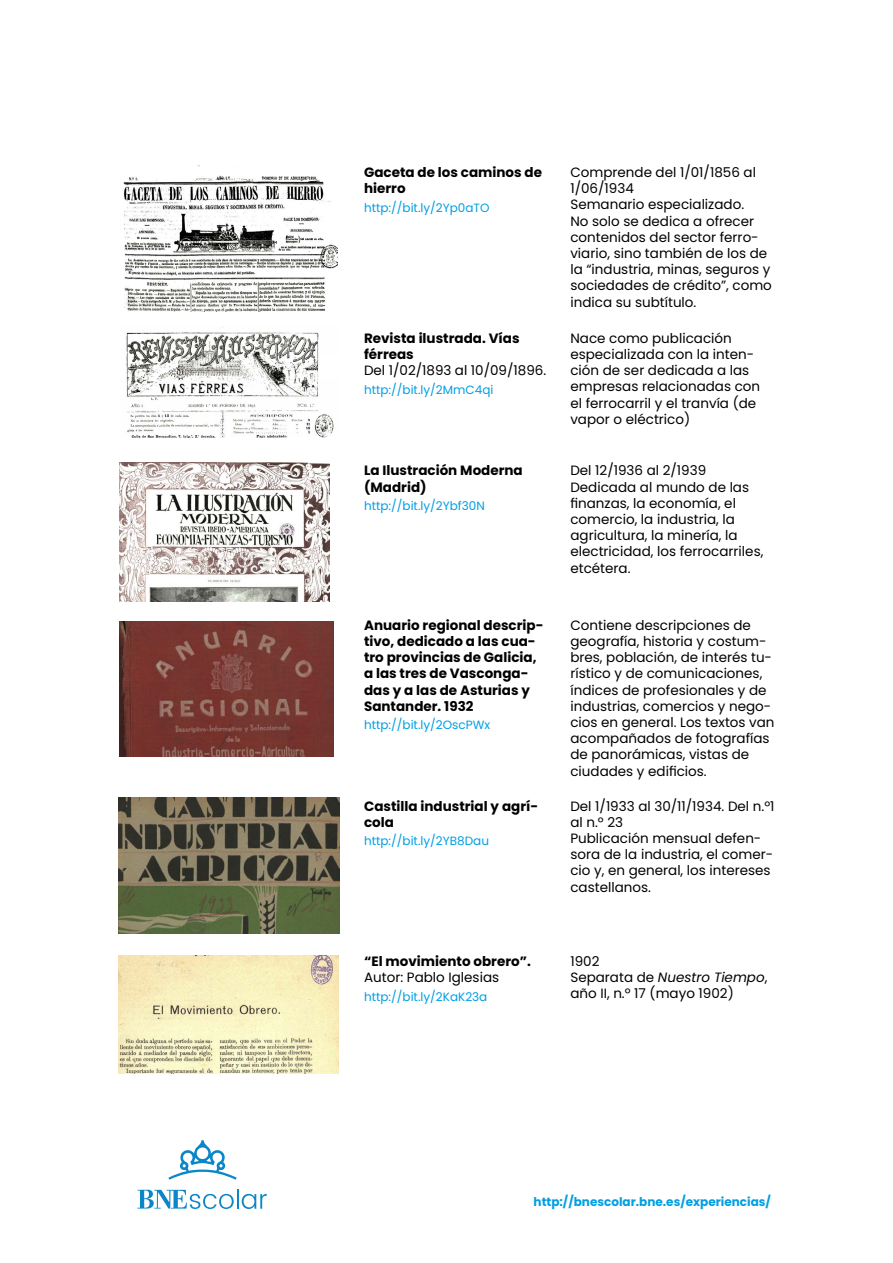
<style>
.page{position:relative;width:893px;height:1263px;background:#fff}
.page>*{position:absolute;margin:0;border:0;box-sizing:border-box;transform-origin:0 0}
.t1{font:13.5px/16.2px "Poppins";color:#000}
.t2{font:700 13.5px/16.2px "Poppins";color:#000}
.t3{font:12px "Poppins";color:#009fe3}
.t4{font:700 12px "Poppins";color:#009fe3}
.s1{font-style:italic}
</style>
<div class="page">
<svg style="left:137px;top:1190px;width:97px;height:19px"></svg>
<hr style="left:237px;top:1189px;width:2px;height:20px;background:#0b86c8">
<svg style="left:242px;top:1194px;width:25px;height:15px"></svg>
<svg style="left:168px;top:1140px;width:69px;height:40px"></svg>
<img style="left:123px;top:175px;width:214px;height:136px">
<img style="left:126px;top:327px;width:208px;height:110px">
<img style="left:120px;top:462px;width:209px;height:139px">
<img style="left:120px;top:621px;width:213px;height:135px">
<img style="left:118px;top:797px;width:222px;height:137px">
<img style="left:119px;top:956px;width:220px;height:117px">
<p class="t2" style="left:364px;top:164px;width:179px">Gaceta de los caminos de hierro</p>
<p class="t3" style="left:364px;top:201px;width:127px">http://bit.ly/2Yp0aTO</p>
<p class="t2" style="left:364px;top:330px;width:157px">Revista ilustrada. Vías férreas</p>
<p class="t1" style="left:364px;top:362px;width:184px">Del 1/02/1893 al 10/09/1896.</p>
<p class="t3" style="left:364px;top:383px;width:131px">http://bit.ly/2MmC4qi</p>
<p class="t2" style="left:364px;top:463px;width:160px">La Ilustración Moderna (Madrid)</p>
<p class="t3" style="left:364px;top:499px;width:122px">http://bit.ly/2Ybf30N</p>
<p class="t2" style="left:364px;top:617px;width:181px">Anuario regional descrip&shy;tivo, dedicado a las cua&shy;tro provincias de Galicia, a las tres de Vasconga&shy;das y a las de Asturias y<br>Santander. 1932</p>
<p class="t3" style="left:364px;top:718px;width:128px">http://bit.ly/2OscPWx</p>
<p class="t2" style="left:364px;top:798px;width:176px">Castilla industrial y agrí&shy;cola</p>
<p class="t3" style="left:364px;top:834px;width:126px">http://bit.ly/2YB8Dau</p>
<p class="t1" style="left:570px;top:164px;width:203px">Comprende del 1/01/1856 al<br>1/06/1934<br>Semanario especializado.<br>No solo se dedica a ofrecer contenidos del sector ferro&shy;viario, sino también de los de la “industria, minas, seguros y sociedades de crédito”, como indica su subtítulo.</p>
<p class="t1" style="left:570px;top:330px;width:191px">Nace como publicación especializada con la inten&shy;ción de ser dedicada a las empresas relacionadas con el ferrocarril y el tranvía (de vapor o eléctrico)</p>
<p class="t1" style="left:570px;top:462px;width:194px">Del 12/1936 al 2/1939<br>Dedicada al mundo de las finanzas, la economía, el comercio, la industria, la agricultura, la minería, la electricidad, los ferrocarriles, etcétera.</p>
<p class="t1" style="left:570px;top:617px;width:206px">Contiene descripciones de geografía, historia y costum&shy;bres, población, de interés tu&shy;rístico y de comunicaciones, índices de profesionales y de industrias, comercios y nego&shy;cios en general. Los textos van acompañados de fotografías de panorámicas, vistas de ciudades y edificios.</p>
<p class="t1" style="left:570px;top:798px;width:206px">Del 1/1933 al 30/11/1934. Del n.º1 al n.º 23<br>Publicación mensual defen&shy;sora de la industria, el comer&shy;cio y, en general, los intereses castellanos.</p>
<p class="t2" style="left:364px;top:953px;width:168px">“El movimiento obrero”.</p>
<p class="t1" style="left:364px;top:969px;width:137px">Autor: Pablo Iglesias</p>
<p class="t3" style="left:364px;top:989px;width:125px">http://bit.ly/2KaK23a</p>
<p class="t1" style="left:570px;top:953px;width:198px">1902<br>Separata de <span class="s1">Nuestro Tiempo</span>, año II, n.º 17 (mayo 1902)</p>
<p class="t4" style="left:534px;top:1195px;width:239px">http://bnescolar.bne.es/experiencias/</p>
</div>
